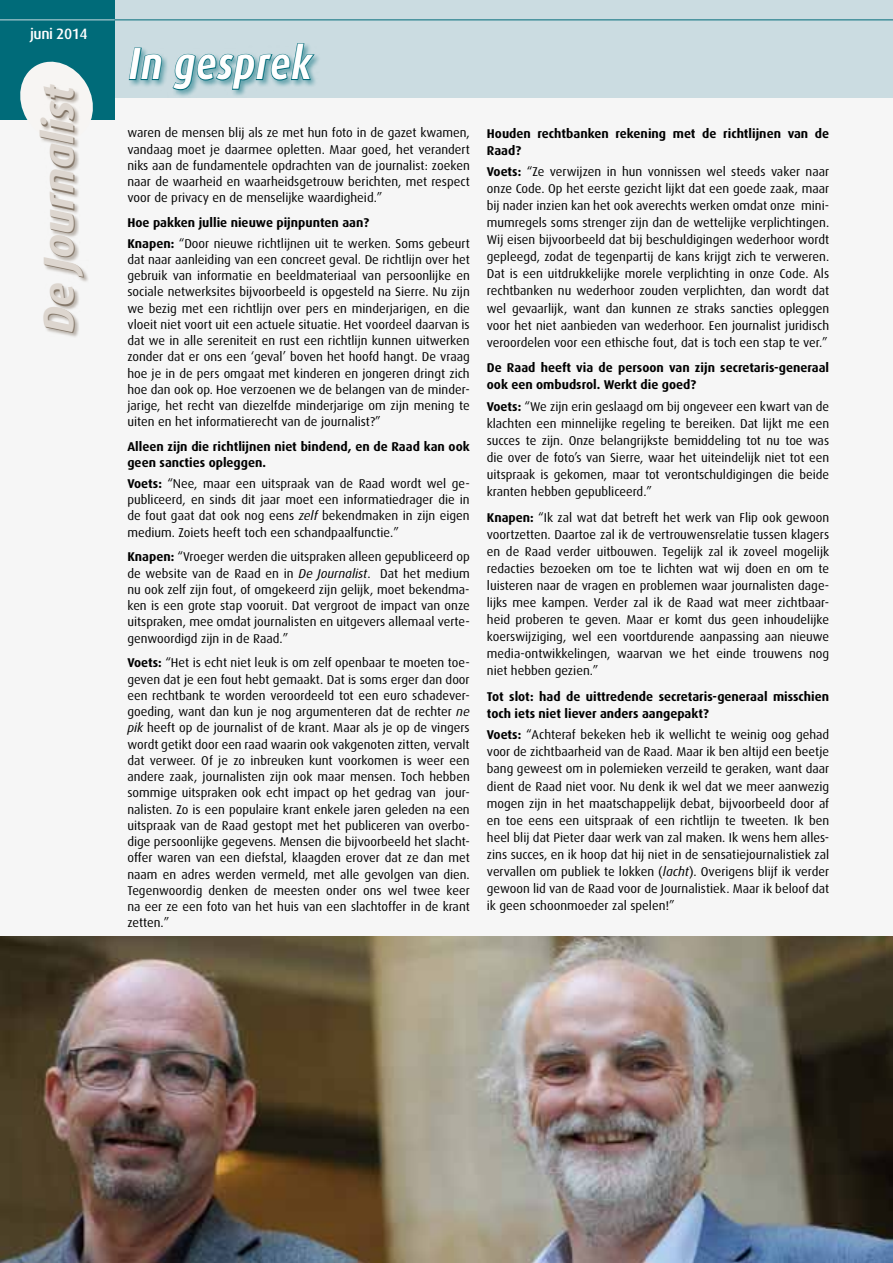
<style>
.page{position:relative;width:893px;height:1263px;background:#f6f6f6}
.page>*{position:absolute;margin:0;border:0;box-sizing:border-box;transform-origin:0 0}
.t1{font:italic 700 45px "Dax";letter-spacing:.025em;color:#fff;scale:.82 1}
.t2{font:italic 700 43.05px "Dax";color:#85786a}
.t3{font:500 15px "Dax";letter-spacing:-.03em;color:#fff}
.t4{font:12.75px/16.2px "Dax";color:#000;text-align:justify}
.t5{font:700 12.75px/17.1px "Dax";color:#000}
.s1{font-weight:700}
.s2{font-style:italic}
</style>
<div class="page">
<div style="left:0;top:0;width:893px;height:98px;background:#cbdce1"></div>
<div style="left:0;top:0;width:115px;height:120px;background:#006b79"></div>
<svg style="left:20px;top:61px;width:73px;height:59px"></svg>
<div style="left:40px;top:85px;width:48px;height:252px;background:#85786a;opacity:.5"></div>
<div style="left:128px;top:42px;width:194px;height:55px;background:#006b79;opacity:.5"></div>
<svg style="left:128px;top:44px;width:35px;height:37px"></svg>
<svg style="left:172px;top:43px;width:143px;height:48px"></svg>
<hr style="left:108px;top:20px;width:785px;height:1px;background:#006b79">
<hr style="left:0;top:20px;width:115px;height:1px;background:#cbdce1">
<img style="left:0;top:936px;width:893px;height:327px">
<p class="t3" style="left:30px;top:26px;width:59px">juni 2014</p>
<h2 class="t2" style="left:35px;top:334px;width:250px;rotate:-90deg">De Journalist</h2>
<h1 class="t1" style="left:129px;top:38px;width:224px">In gesprek</h1>
<p class="t4" style="left:127px;top:125px;width:344px">waren de mensen blij als ze met hun foto in de gazet kwamen, vandaag moet je daarmee opletten. Maar goed, het verandert niks aan de fundamentele opdrachten van de journalist: zoeken naar de waarheid en waarheidsgetrouw berichten, met respect voor de privacy en de menselijke waardigheid.”</p>
<p class="t4" style="left:127px;top:213px;width:344px;line-height:20.5px"><span class="s1">Hoe pakken jullie nieuwe pijnpunten aan?<br>Knapen:</span> “Door nieuwe richtlijnen uit te werken. Soms gebeurt</p>
<p class="t4" style="left:127px;top:251px;width:344px">dat naar aanleiding van een concreet geval. De richtlijn over het gebruik van informatie en beeldmateriaal van persoonlijke en sociale netwerksites bijvoorbeeld is opgesteld na Sierre. Nu zijn we bezig met een richtlijn over pers en minderjarigen, en die vloeit niet voort uit een actuele situatie. Het voordeel daarvan is dat we in alle sereniteit en rust een richtlijn kunnen uitwerken zonder dat er ons een ‘geval’ boven het hoofd hangt. De vraag hoe je in de pers omgaat met kinderen en jongeren dringt zich hoe dan ook op. Hoe verzoenen we de belangen van de minder&shy;jarige, het recht van diezelfde minderjarige om zijn mening te uiten en het informatierecht van de journalist?”</p>
<p class="t5" style="left:127px;top:439px;width:344px;line-height:16.2px">Alleen zijn die richtlijnen niet bindend, en de Raad kan ook geen sancties opleggen.</p>
<p class="t4" style="left:127px;top:475px;width:344px"><span class="s1">Voets:</span> “Nee, maar een uitspraak van de Raad wordt wel ge&shy;publiceerd, en sinds dit jaar moet een informatiedrager die in de fout gaat dat ook nog eens <span class="s2">zelf</span> bekendmaken in zijn eigen medium. Zoiets heeft toch een schandpaalfunctie.”</p>
<p class="t4" style="left:127px;top:549px;width:344px"><span class="s1">Knapen:</span> “Vroeger werden die uitspraken alleen gepubliceerd op de website van de Raad en in <span class="s2">De Journalist</span>. Dat het medium nu ook zelf zijn fout, of omgekeerd zijn gelijk, moet bekendma&shy;ken is een grote stap vooruit. Dat vergroot de impact van onze uitspraken, mee omdat journalisten en uitgevers allemaal verte&shy;genwoordigd zijn in de Raad.”</p>
<p class="t4" style="left:127px;top:655px;width:344px"><span class="s1">Voets:</span> “Het is echt niet leuk is om zelf openbaar te moeten toe&shy;geven dat je een fout hebt gemaakt. Dat is soms erger dan door een rechtbank te worden veroordeeld tot een euro schadever&shy;goeding, want dan kun je nog argumenteren dat de rechter <span class="s2">ne pik</span> heeft op de journalist of de krant. Maar als je op de vingers wordt getikt door een raad waarin ook vakgenoten zitten, vervalt dat verweer. Of je zo inbreuken kunt voorkomen is weer een andere zaak, journalisten zijn ook maar mensen. Toch hebben sommige uitspraken ook echt impact op het gedrag van jour&shy;nalisten. Zo is een populaire krant enkele jaren geleden na een uitspraak van de Raad gestopt met het publiceren van overbo&shy;dige persoonlijke gegevens. Mensen die bijvoorbeeld het slacht&shy;offer waren van een diefstal, klaagden erover dat ze dan met naam en adres werden vermeld, met alle gevolgen van dien.<br>Tegenwoordig denken de meesten onder ons wel twee keer na eer ze een foto van het huis van een slachtoffer in de krant zetten.”</p>
<p class="t5" style="left:487px;top:125px;width:344px">Houden rechtbanken rekening met de richtlijnen van de<br>Raad?</p>
<p class="t4" style="left:487px;top:163px;width:344px;line-height:17.1px"><span class="s1">Voets:</span> “Ze verwijzen in hun vonnissen wel steeds vaker naar onze Code. Op het eerste gezicht lijkt dat een goede zaak, maar bij nader inzien kan het ook averechts werken omdat onze mini&shy;mumregels soms strenger zijn dan de wettelijke verplichtingen.<br>Wij eisen bijvoorbeeld dat bij beschuldigingen wederhoor wordt gepleegd, zodat de tegenpartij de kans krijgt zich te verweren.<br>Dat is een uitdrukkelijke morele verplichting in onze Code. Als rechtbanken nu wederhoor zouden verplichten, dan wordt dat wel gevaarlijk, want dan kunnen ze straks sancties opleggen voor het niet aanbieden van wederhoor. Een journalist juridisch veroordelen voor een ethische fout, dat is toch een stap te ver.”</p>
<p class="t5" style="left:487px;top:359px;width:344px">De Raad heeft via de persoon van zijn secretaris-generaal ook een ombudsrol. Werkt die goed?</p>
<p class="t4" style="left:487px;top:398px;width:344px;line-height:17.1px"><span class="s1">Voets:</span> “We zijn erin geslaagd om bij ongeveer een kwart van de klachten een minnelijke regeling te bereiken. Dat lijkt me een succes te zijn. Onze belangrijkste bemiddeling tot nu toe was die over de foto’s van Sierre, waar het uiteindelijk niet tot een uitspraak is gekomen, maar tot verontschuldigingen die beide kranten hebben gepubliceerd.”</p>
<p class="t4" style="left:487px;top:509px;width:344px;line-height:17.1px"><span class="s1">Knapen:</span> “Ik zal wat dat betreft het werk van Flip ook gewoon voortzetten. Daartoe zal ik de vertrouwensrelatie tussen klagers en de Raad verder uitbouwen. Tegelijk zal ik zoveel mogelijk redacties bezoeken om toe te lichten wat wij doen en om te luisteren naar de vragen en problemen waar journalisten dage&shy;lijks mee kampen. Verder zal ik de Raad wat meer zichtbaar&shy;heid proberen te geven. Maar er komt dus geen inhoudelijke koerswijziging, wel een voortdurende aanpassing aan nieuwe media-ontwikkelingen, waarvan we het einde trouwens nog niet hebben gezien.”</p>
<p class="t5" style="left:487px;top:688px;width:344px">Tot slot: had de uittredende secretaris-generaal misschien toch iets niet liever anders aangepakt?</p>
<p class="t4" style="left:487px;top:726px;width:344px;line-height:17.1px"><span class="s1">Voets:</span> “Achteraf bekeken heb ik wellicht te weinig oog gehad voor de zichtbaarheid van de Raad. Maar ik ben altijd een beetje bang geweest om in polemieken verzeild te geraken, want daar dient de Raad niet voor. Nu denk ik wel dat we meer aanwezig mogen zijn in het maatschappelijk debat, bijvoorbeeld door af en toe eens een uitspraak of een richtlijn te tweeten. Ik ben heel blij dat Pieter daar werk van zal maken. Ik wens hem alles&shy;zins succes, en ik hoop dat hij niet in de sensatiejournalistiek zal vervallen om publiek te lokken (<span class="s2">lacht</span>). Overigens blijf ik verder gewoon lid van de Raad voor de Journalistiek. Maar ik beloof dat ik geen schoonmoeder zal spelen!”</p>
</div>
